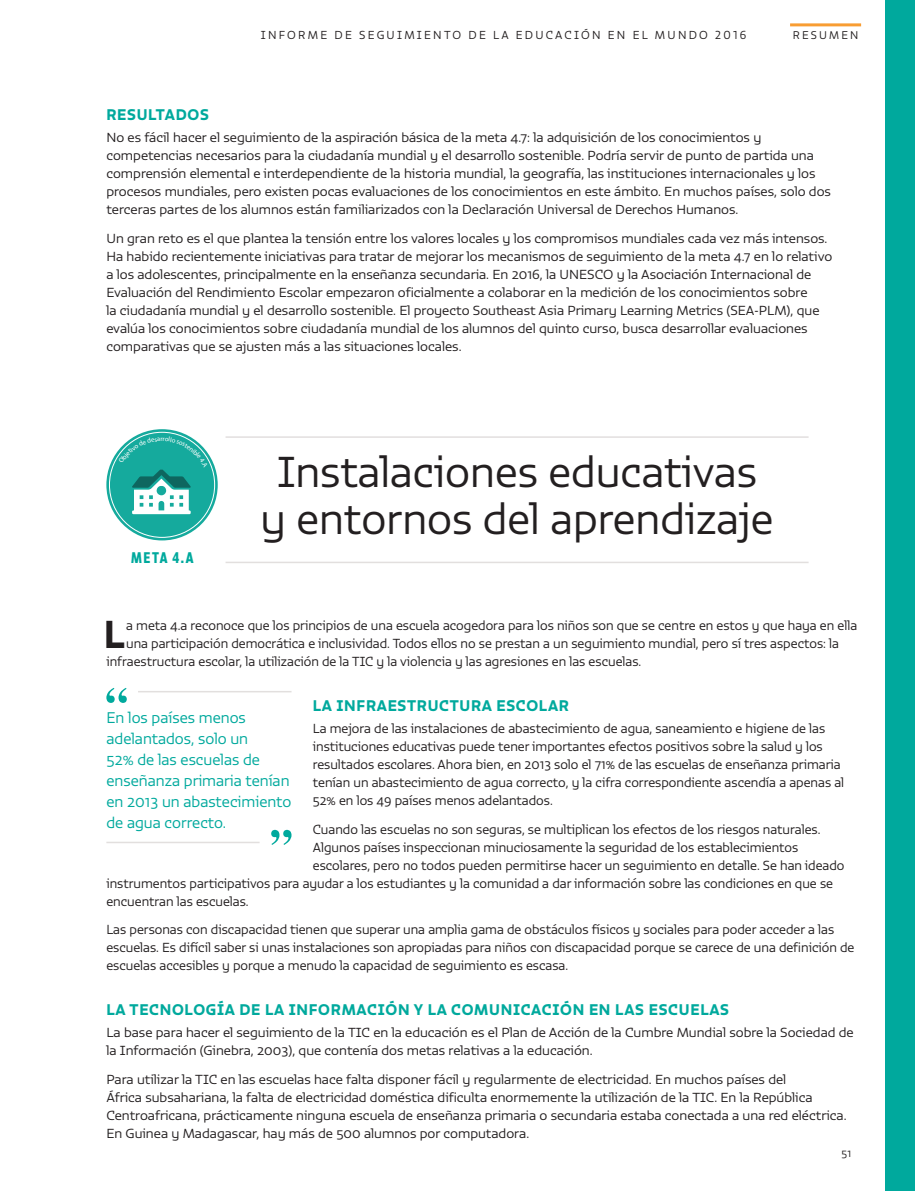
<style>
.page{position:relative;width:915px;height:1191px;background:#fff}
.page>*{position:absolute;margin:0;border:0;box-sizing:border-box;transform-origin:0 0}
.t1{font:300 42px/46.5px "Vita Std";color:#231f20;text-align:center}
.t2{font:37.8px "Vita Std Bld";color:#231f20}
.t3{font:300 15px/21px "Vita Std";color:#00a99d}
.t4{font:15px "Vita Std Bld";letter-spacing:.05em;color:#00a99d}
.t5{font:15px "Vita Cond Std Bld";color:#00a99d}
.t6{font:300 12.75px/18px "Vita Std";color:#231f20;scale:1.04 1}
.t7{font:300 12.75px/18px "Vita Std";color:#231f20}
.t8{font:300 11.25px "Vita Std";letter-spacing:.2em;color:#231f20}
.t9{font:300 10.8px "Vita Std";letter-spacing:.2em;color:#231f20}
.t10{font:300 10.5px "Vita Std";color:#231f20}
</style>
<div class="page">
<div style="left:884px;top:0;width:30px;height:1191px;background:#00a99d"></div>
<hr style="left:789px;top:23px;width:71px;height:3px;background:#f89d33">
<svg style="left:106px;top:429px;width:112px;height:111px;background:#2eb3a7"></svg>
<hr style="left:225px;top:436px;width:583px;height:2px;background:#e2dfde">
<hr style="left:225px;top:561px;width:583px;height:2px;background:#e2dfde">
<hr style="left:138px;top:691px;width:153px;height:1px;background:#e2dfde">
<hr style="left:106px;top:841px;width:153px;height:2px;background:#e2dfde">
<svg style="left:106px;top:688px;width:21px;height:15px"></svg>
<svg style="left:271px;top:830px;width:20px;height:15px"></svg>
<svg style="left:119px;top:437px;width:89px;height:77px"></svg>
<p class="t8" style="left:261px;top:28px;width:487px">INFORME DE SEGUIMIENTO DE LA EDUCACIÓN EN EL MUNDO 2016</p>
<p class="t9" style="left:792px;top:28px;width:67px">RESUMEN</p>
<p class="t4" style="left:106px;top:104px;width:104px">RESULTADOS</p>
<p class="t6" style="left:106px;top:128px;width:698px">No es fácil hacer el seguimiento de la aspiración básica de la meta 4.7: la adquisición de los conocimientos y competencias necesarios para la ciudadanía mundial y el desarrollo sostenible. Podría servir de punto de partida una comprensión elemental e interdependiente de la historia mundial, la geografía, las instituciones internacionales y los procesos mundiales, pero existen pocas evaluaciones de los conocimientos en este ámbito. En muchos países, solo dos terceras partes de los alumnos están familiarizados con la Declaración Universal de Derechos Humanos.</p>
<p class="t6" style="left:106px;top:229px;width:699px">Un gran reto es el que plantea la tensión entre los valores locales y los compromisos mundiales cada vez más intensos.<br>Ha habido recientemente iniciativas para tratar de mejorar los mecanismos de seguimiento de la meta 4.7 en lo relativo a los adolescentes, principalmente en la enseñanza secundaria. En 2016, la UNESCO y la Asociación Internacional de Evaluación del Rendimiento Escolar empezaron oficialmente a colaborar en la medición de los conocimientos sobre<br>la ciudadanía mundial y el desarrollo sostenible. El proyecto Southeast Asia Primary Learning Metrics (SEA-PLM), que evalúa los conocimientos sobre ciudadanía mundial de los alumnos del quinto curso, busca desarrollar evaluaciones comparativas que se ajusten más a las situaciones locales.</p>
<p class="t5" style="left:131px;top:548px;width:64px">META 4.A</p>
<h1 class="t1" style="left:260px;top:448px;width:514px">Instalaciones educativas y entornos del aprendizaje</h1>
<h2 class="t2" style="left:104px;top:609px;width:22px">L</h2>
<p class="t7" style="left:126px;top:616px;width:732px">a meta 4.a reconoce que los principios de una escuela acogedora para los niños son que se centre en estos y que haya en ella</p>
<p class="t7" style="left:126px;top:634px;width:714px">una participación democrática e inclusividad. Todos ellos no se prestan a un seguimiento mundial, pero sí tres aspectos: la</p>
<p class="t7" style="left:106px;top:652px;width:536px">infraestructura escolar, la utilización de la TIC y la violencia y las agresiones en las escuelas.</p>
<p class="t4" style="left:313px;top:695px;width:258px">LA INFRAESTRUCTURA ESCOLAR</p>
<p class="t7" style="left:313px;top:719px;width:532px">La mejora de las instalaciones de abastecimiento de agua, saneamiento e higiene de las instituciones educativas puede tener importantes efectos positivos sobre la salud y los resultados escolares. Ahora bien, en 2013 solo el 71% de las escuelas de enseñanza primaria tenían un abastecimiento de agua correcto, y la cifra correspondiente ascendía a apenas al 52% en los 49 países menos adelantados.</p>
<p class="t7" style="left:313px;top:820px;width:509px">Cuando las escuelas no son seguras, se multiplican los efectos de los riesgos naturales.</p>
<p class="t7" style="left:313px;top:838px;width:487px">Algunos países inspeccionan minuciosamente la seguridad de los establecimientos</p>
<p class="t7" style="left:313px;top:856px;width:533px">escolares, pero no todos pueden permitirse hacer un seguimiento en detalle. Se han ideado</p>
<p class="t7" style="left:106px;top:874px;width:728px">instrumentos participativos para ayudar a los estudiantes y la comunidad a dar información sobre las condiciones en que se</p>
<p class="t7" style="left:106px;top:892px;width:144px">encuentran las escuelas.</p>
<p class="t7" style="left:106px;top:920px;width:749px">Las personas con discapacidad tienen que superar una amplia gama de obstáculos físicos y sociales para poder acceder a las escuelas. Es difícil saber si unas instalaciones son apropiadas para niños con discapacidad porque se carece de una definición de escuelas accesibles y porque a menudo la capacidad de seguimiento es escasa.</p>
<p class="t4" style="left:106px;top:999px;width:624px">LA TECNOLOGÍA DE LA INFORMACIÓN Y LA COMUNICACIÓN EN LAS ESCUELAS</p>
<p class="t6" style="left:106px;top:1023px;width:720px">La base para hacer el seguimiento de la TIC en la educación es el Plan de Acción de la Cumbre Mundial sobre la Sociedad de la Información (Ginebra, 2003), que contenía dos metas relativas a la educación.</p>
<p class="t6" style="left:106px;top:1069px;width:713px">Para utilizar la TIC en las escuelas hace falta disponer fácil y regularmente de electricidad. En muchos países del<br>África subsahariana, la falta de electricidad doméstica dificulta enormemente la utilización de la TIC. En la República Centroafricana, prácticamente ninguna escuela de enseñanza primaria o secundaria estaba conectada a una red eléctrica.<br>En Guinea y Madagascar, hay más de 500 alumnos por computadora.</p>
<p class="t3" style="left:106px;top:707px;width:186px">En los países menos adelantados, solo un<br>52% de las escuelas de enseñanza primaria tenían en 2013 un abastecimiento de agua correcto.</p>
<p class="t10" style="left:841px;top:1146px;width:11px">51</p>
</div>
